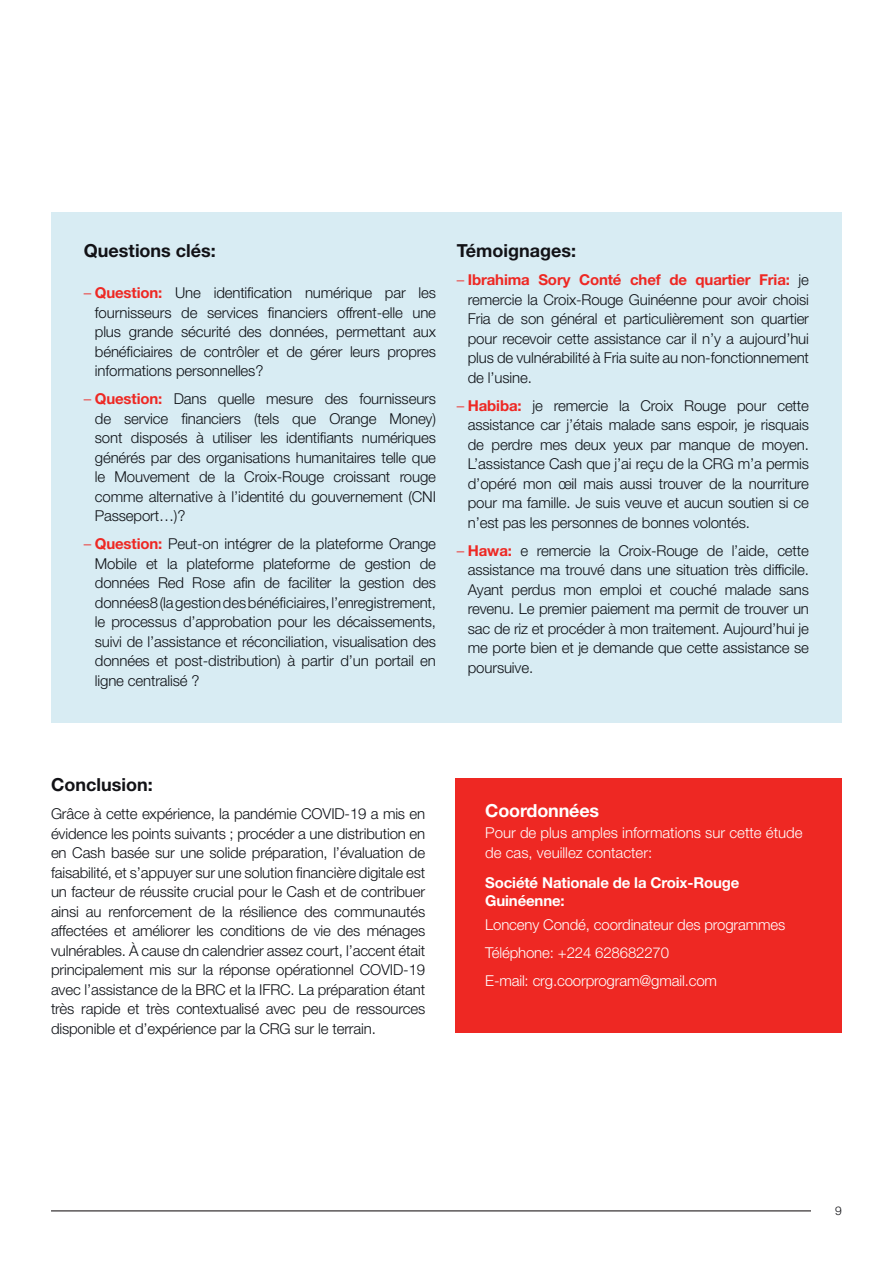
<style>
.page{position:relative;width:893px;height:1263px;background:#fff}
.page>*{position:absolute;margin:0;border:0;box-sizing:border-box;transform-origin:0 0}
.Header_-_shadow_blac{font:700 18px "Helvetica Neue LT Pro";color:#121216}
.Section_sub-head_-_s{font:700 18px "Helvetica Neue LT Pro";color:#121216}
.Body_copy_-_Shadow_b{font:700 18px "Helvetica Neue LT Pro";color:#121216}
.Intro_paragraph_-_Re{font:700 18px "Helvetica Neue LT Pro";letter-spacing:-.01em;color:#fff}
.Body_copy_-_Shadow_b-2{font:300 15px/19.5px "Helvetica Neue LT Pro";letter-spacing:-.01em;color:#0f1217;text-align:justify}
.Body_copy_-_Shadow_b-3{font:300 15px/19.5px "Helvetica Neue LT Pro";letter-spacing:-.01em;color:#fff}
.Intro_paragraph_-_Re-2{font:700 15px/18px "Helvetica Neue LT Pro";letter-spacing:-.01em;color:#fff}
.t1{font:300 12px "Helvetica Neue LT Pro";color:#121216}
.s1{color:#ee2823}
.s2{font-weight:700;color:#ee2823}
</style>
<div class="page">
<hr style="left:51px;top:1210px;width:791px;height:1px;background:#231f20">
<div style="left:812px;top:1199px;width:30px;height:23px;background:#fff"></div>
<div style="left:455px;top:778px;width:387px;height:255px;background:#ee2823"></div>
<div style="left:51px;top:213px;width:791px;height:510px;background:#d8ecf3"></div>
<p class="Header_-_shadow_blac" style="left:84px;top:239px;width:133px">Questions clés:</p>
<p class="Body_copy_-_Shadow_b-2" style="left:95px;top:283px;width:343px;text-indent:-11px"><span class="s1">–</span> <span class="s2">Question:</span> Une identification numérique par les fournisseurs de services financiers offrent-elle une plus grande sécurité des données, permettant aux bénéficiaires de contrôler et de gérer leurs propres informations personnelles?</p>
<p class="Body_copy_-_Shadow_b-2" style="left:95px;top:389px;width:343px;text-indent:-11px"><span class="s1">–</span> <span class="s2">Question:</span> Dans quelle mesure des fournisseurs de service financiers (tels que Orange Money) sont disposés à utiliser les identifiants numériques générés par des organisations humanitaires telle que le Mouvement de la Croix-Rouge croissant rouge comme alternative à l’identité du gouvernement (CNI Passeport…)?</p>
<p class="Body_copy_-_Shadow_b-2" style="left:95px;top:534px;width:343px;text-indent:-11px"><span class="s1">–</span> <span class="s2">Question:</span> Peut-on intégrer de la plateforme Orange Mobile et la plateforme plateforme de gestion de données Red Rose afin de faciliter la gestion des données8 (la gestion des bénéficiaires, l’enregistrement, le processus d’approbation pour les décaissements, suivi de l’assistance et réconciliation, visualisation des données et post-distribution) à partir d’un portail en ligne centralisé ?</p>
<p class="Section_sub-head_-_s" style="left:457px;top:239px;width:121px">Témoignages:</p>
<p class="Body_copy_-_Shadow_b-2" style="left:468px;top:270px;width:343px;text-indent:-11px"><span class="s1">–</span> <span class="s2">Ibrahima Sory Conté chef de quartier Fria:</span> je remercie la Croix-Rouge Guinéenne pour avoir choisi Fria de son général et particulièrement son quartier pour recevoir cette assistance car il n’y a aujourd’hui plus de vulnérabilité à Fria suite au non-fonctionnement de l’usine.</p>
<p class="Body_copy_-_Shadow_b-2" style="left:468px;top:395px;width:343px;text-indent:-11px"><span class="s1">–</span> <span class="s2">Habiba:</span> je remercie la Croix Rouge pour cette assistance car j’étais malade sans espoir, je risquais de perdre mes deux yeux par manque de moyen.<br>L’assistance Cash que j’ai reçu de la CRG m’a permis d’opéré mon œil mais aussi trouver de la nourriture pour ma famille. Je suis veuve et aucun soutien si ce n’est pas les personnes de bonnes volontés.</p>
<p class="Body_copy_-_Shadow_b-2" style="left:468px;top:540px;width:343px;text-indent:-11px"><span class="s1">–</span> <span class="s2">Hawa:</span> e remercie la Croix-Rouge de l’aide, cette assistance ma trouvé dans une situation très difficile.<br>Ayant perdus mon emploi et couché malade sans revenu. Le premier paiement ma permit de trouver un sac de riz et procéder à mon traitement. Aujourd’hui je me porte bien et je demande que cette assistance se poursuive.</p>
<p class="Body_copy_-_Shadow_b" style="left:51px;top:773px;width:103px">Conclusion:</p>
<p class="Body_copy_-_Shadow_b-2" style="left:51px;top:804px;width:376px">Grâce à cette expérience, la pandémie COVID-19 a mis en évidence les points suivants ; procéder a une distribution en en Cash basée sur une solide préparation, l’évaluation de faisabilité, et s’appuyer sur une solution financière digitale est un facteur de réussite crucial pour le Cash et de contribuer ainsi au renforcement de la résilience des communautés affectées et améliorer les conditions de vie des ménages vulnérables. À cause dn calendrier assez court, l’accent était principalement mis sur la réponse opérationnel COVID-19 avec l’assistance de la BRC et la IFRC. La préparation étant très rapide et très contextualisé avec peu de ressources disponible et d’expérience par la CRG sur le terrain.</p>
<p class="Intro_paragraph_-_Re" style="left:485px;top:799px;width:115px">Coordonnées</p>
<p class="Body_copy_-_Shadow_b-3" style="left:485px;top:823px;width:319px">Pour de plus amples informations sur cette étude de cas, veuillez contacter:</p>
<p class="Intro_paragraph_-_Re-2" style="left:485px;top:874px;width:256px">Société Nationale de la Croix-Rouge<br>Guinéenne:</p>
<p class="Body_copy_-_Shadow_b-3" style="left:485px;top:915px;width:302px">Lonceny Condé, coordinateur des programmes</p>
<p class="Body_copy_-_Shadow_b-3" style="left:485px;top:943px;width:185px">Téléphone: +224 628682270</p>
<p class="Body_copy_-_Shadow_b-3" style="left:485px;top:971px;width:233px">E-mail: crg.coorprogram@gmail.com</p>
<p class="t1" style="left:835px;top:1203px;width:8px">9</p>
</div>
